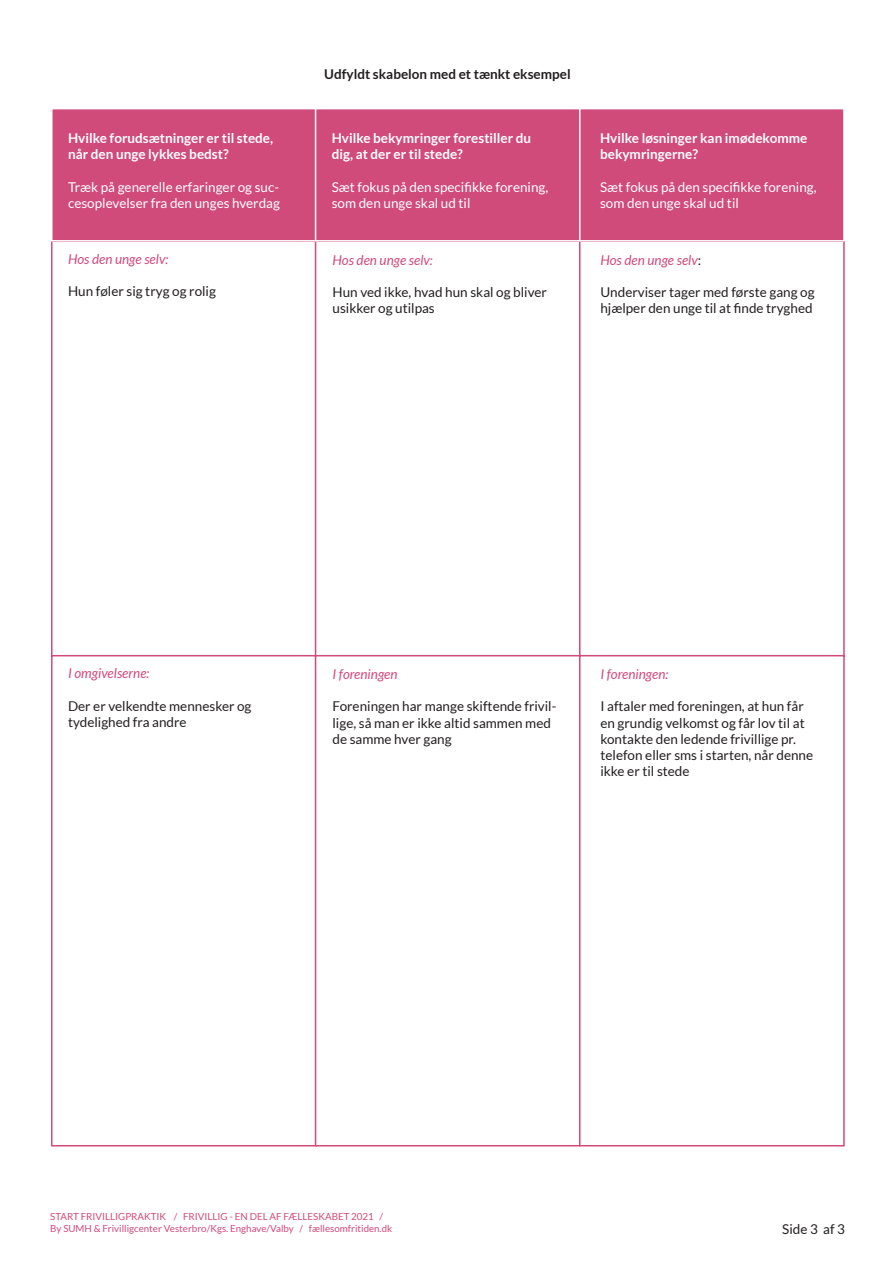
<style>
.page{position:relative;width:893px;height:1265px;background:#fff}
.page>*{position:absolute;margin:0;border:0;box-sizing:border-box;transform-origin:0 0}
.t1{font:13.5px/16.2px "Lato";color:#231f20}
.t2{font:13.5px/16.2px "Lato";color:#fff}
.t3{font:700 13.5px/16.2px "Lato";color:#fff}
.t4{font:italic 13.5px "Lato";color:#d04a7a}
.t5{font:700 13.5px "Lato";color:#231f20}
.t6{font:9.75px/11.7px "Lato";color:#d04a7a}
.s1{font-style:normal;color:#231f20}
</style>
<div class="page">
<div style="left:51px;top:240px;width:266px;height:417px;background:#fff;border:2px solid #d04a7a"></div>
<div style="left:51px;top:655px;width:266px;height:491px;background:#fff;border:2px solid #d04a7a"></div>
<div style="left:51px;top:108px;width:266px;height:134px;background:#d04a7a;border:2px solid #fff"></div>
<div style="left:315px;top:240px;width:265px;height:417px;background:#fff;border:2px solid #d04a7a"></div>
<div style="left:315px;top:655px;width:265px;height:491px;background:#fff;border:2px solid #d04a7a"></div>
<div style="left:315px;top:108px;width:265px;height:134px;background:#d04a7a;border:2px solid #fff"></div>
<div style="left:579px;top:240px;width:266px;height:417px;background:#fff;border:2px solid #d04a7a"></div>
<div style="left:579px;top:655px;width:266px;height:491px;background:#fff;border:2px solid #d04a7a"></div>
<div style="left:579px;top:108px;width:266px;height:134px;background:#d04a7a;border:2px solid #fff"></div>
<p class="t3" style="left:68px;top:130px;width:207px">Hvilke forudsætninger er til stede, når den unge lykkes bedst?</p>
<p class="t2" style="left:68px;top:178px;width:213px">Træk på generelle erfaringer og suc&shy;cesoplevelser fra den unges hverdag</p>
<p class="t4" style="left:68px;top:251px;width:102px">Hos den unge selv:</p>
<p class="t1" style="left:68px;top:283px;width:149px">Hun føler sig tryg og rolig</p>
<p class="t5" style="left:324px;top:66px;width:248px">Udfyldt skabelon med et tænkt eksempel</p>
<p class="t3" style="left:332px;top:130px;width:201px">Hvilke bekymringer forestiller du dig, at der er til stede?</p>
<p class="t2" style="left:332px;top:178px;width:218px">Sæt fokus på den specifikke forening, som den unge skal ud til</p>
<p class="t4" style="left:333px;top:252px;width:102px">Hos den unge selv:</p>
<p class="t1" style="left:333px;top:284px;width:216px">Hun ved ikke, hvad hun skal og bliver usikker og utilpas</p>
<p class="t3" style="left:600px;top:130px;width:209px">Hvilke løsninger kan imødekomme bekymringerne?</p>
<p class="t2" style="left:600px;top:178px;width:218px">Sæt fokus på den specifikke forening, som den unge skal ud til</p>
<p class="t4" style="left:600px;top:252px;width:102px">Hos den unge selv<span class="s1">:</span></p>
<p class="t1" style="left:600px;top:284px;width:216px">Underviser tager med første gang og hjælper den unge til at finde tryghed</p>
<p class="t4" style="left:68px;top:666px;width:83px">I omgivelserne:</p>
<p class="t1" style="left:68px;top:697px;width:185px">Der er velkendte mennesker og tydelighed fra andre</p>
<p class="t4" style="left:333px;top:666px;width:67px">I foreningen</p>
<p class="t1" style="left:333px;top:698px;width:225px">Foreningen har mange skiftende frivil&shy;lige, så man er ikke altid sammen med de samme hver gang</p>
<p class="t4" style="left:600px;top:666px;width:69px">I foreningen:</p>
<p class="t1" style="left:600px;top:698px;width:214px">I aftaler med foreningen, at hun får en grundig velkomst og får lov til at kontakte den ledende frivillige pr. telefon eller sms i starten, når denne ikke er til stede</p>
<p class="t6" style="left:50px;top:1210px;width:344px">START FRIVILLIGPRAKTIK / FRIVILLIG - EN DEL AF FÆLLESKABET 2021 /<br>By SUMH &amp; Frivilligcenter Vesterbro/Kgs. Enghave/Valby / fællesomfritiden.dk</p>
<p class="t1" style="left:782px;top:1220px;width:64px">Side 3 af 3</p>
</div>
